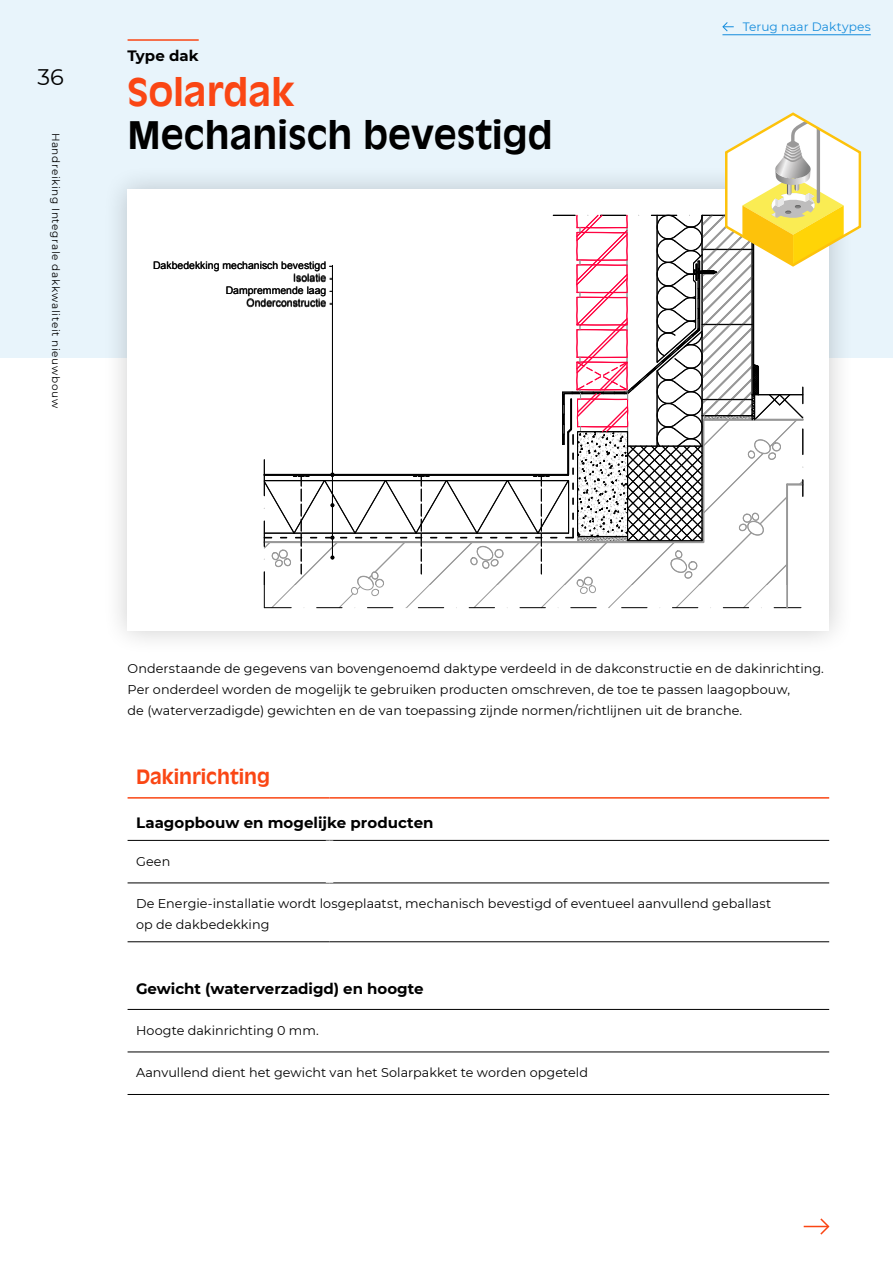
<style>
.page{position:relative;width:893px;height:1263px;background:#fff}
.page>*{position:absolute;margin:0;border:0;box-sizing:border-box;transform-origin:0 0}
.t1{font:700 37.5px "Antique Olive Std";color:#000}
.t2{font:700 37.5px "Antique Olive Std";color:#fa4614}
.t3{font:22.5px "Montserrat";color:#000}
.t4{font:700 19.5px "Antique Olive Std";letter-spacing:-.005em;color:#fa4614}
.t5{font:700 15px "Montserrat";color:#000}
.t6{font:12.75px/21px "Montserrat";letter-spacing:.005em;color:#000}
.t7{font:12.15px "Montserrat";letter-spacing:.005em;color:#148cdc}
.t8{font:10.5px/12.6px "Arial";color:#000;text-align:right}
.t9{font:10.5px "Montserrat";letter-spacing:.06em;color:#000}
</style>
<div class="page">
<div style="left:0;top:0;width:893px;height:358px;background:#e8f4fb"></div>
<svg style="left:722px;top:22px;width:12px;height:10px"></svg>
<hr style="left:722px;top:35px;width:149px;height:1px;background:#148cdc">
<hr style="left:128px;top:840px;width:202px;height:1px;background:#000">
<hr style="left:330px;top:840px;width:499px;height:1px;background:#000">
<hr style="left:128px;top:883px;width:202px;height:1px;background:#000">
<hr style="left:330px;top:883px;width:499px;height:1px;background:#000">
<hr style="left:128px;top:941px;width:202px;height:1px;background:#000">
<hr style="left:330px;top:941px;width:499px;height:1px;background:#000">
<div style="left:326px;top:840px;width:7px;height:43px;background:#fff"></div>
<hr style="left:128px;top:797px;width:202px;height:2px;background:#fa4614">
<hr style="left:330px;top:797px;width:499px;height:2px;background:#fa4614">
<div style="left:102px;top:164px;width:752px;height:492px;background:#000;opacity:.2"></div>
<div style="left:128px;top:190px;width:701px;height:441px;background:#fff"></div>
<hr style="left:128px;top:39px;width:71px;height:2px;background:#fa4614">
<hr style="left:128px;top:1009px;width:701px;height:1px;background:#000">
<hr style="left:128px;top:1052px;width:701px;height:1px;background:#000">
<hr style="left:128px;top:1094px;width:701px;height:1px;background:#000">
<svg style="left:263px;top:112px;width:598px;height:496px"></svg>
<svg style="left:804px;top:1218px;width:26px;height:17px"></svg>
<h2 class="t3" style="left:37px;top:61px;width:28px">36</h2>
<p class="t9" style="left:63px;top:133px;width:277px;rotate:90deg">Handreiking Integrale dakkwaliteit nieuwbouw</p>
<p class="t5" style="left:128px;top:44px;width:73px">Type dak</p>
<h1 class="t2" style="left:128px;top:69px;width:168px">Solardak</h1>
<h1 class="t1" style="left:128px;top:112px;width:427px">Mechanisch bevestigd</h1>
<p class="t8" style="left:153px;top:259px;width:181px">Dakbedekking mechanisch bevestigd -<br>Isolatie -<br>Dampremmende laag -<br>Onderconstructie -</p>
<p class="t7" style="left:743px;top:19px;width:129px">Terug naar Daktypes</p>
<p class="t6" style="left:128px;top:657px;width:698px">Onderstaande de gegevens van bovengenoemd daktype verdeeld in de dakconstructie en de dakinrichting.<br>Per onderdeel worden de mogelijk te gebruiken producten omschreven, de toe te passen laagopbouw,<br>de (waterverzadigde) gewichten en de van toepassing zijnde normen/richtlijnen uit de branche.</p>
<h3 class="t4" style="left:136px;top:765px;width:136px">Dakinrichting</h3>
<p class="t5" style="left:136px;top:811px;width:299px">Laagopbouw en mogelijke producten</p>
<p class="t6" style="left:136px;top:850px;width:36px">Geen</p>
<p class="t6" style="left:136px;top:892px;width:637px">De Energie-installatie wordt losgeplaatst, mechanisch bevestigd of eventueel aanvullend geballast op de dakbedekking</p>
<p class="t5" style="left:136px;top:978px;width:289px">Gewicht (waterverzadigd) en hoogte</p>
<p class="t6" style="left:136px;top:1019px;width:184px">Hoogte dakinrichting 0 mm.</p>
<p class="t6" style="left:136px;top:1061px;width:453px">Aanvullend dient het gewicht van het Solarpakket te worden opgeteld</p>
</div>
